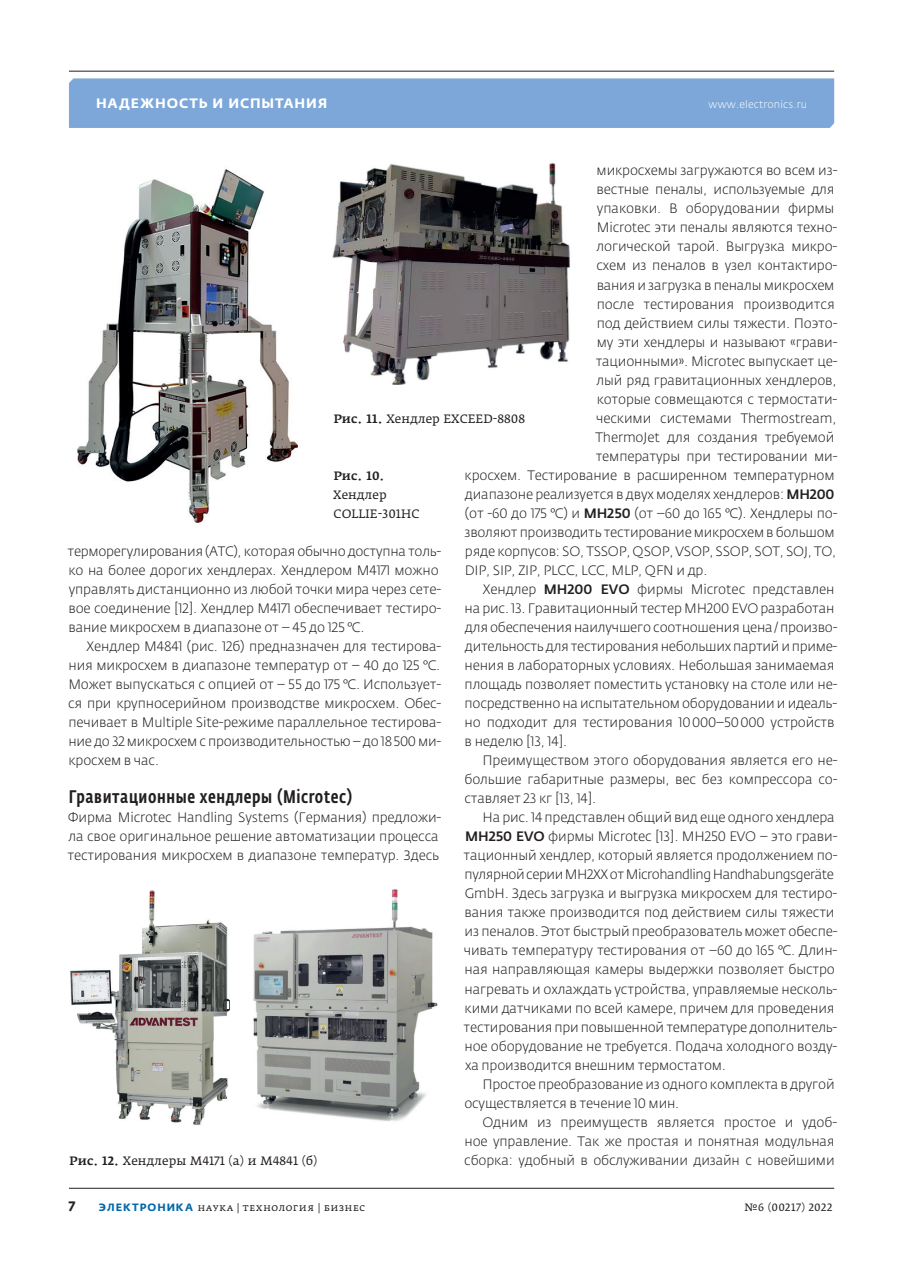
<style>
.page{position:relative;width:923px;height:1276px;background:#fff}
.page>*{position:absolute;margin:0;border:0;box-sizing:border-box;transform-origin:0 0}
.t1{font:500 18px "Fedra Sans Cond Pro";letter-spacing:.035em;color:#231f20}
.t2{font:300 13.5px/19px "Fedra Sans Pro";letter-spacing:-.01em;color:#231f20}
.t3{font:300 13.5px "Fedra Sans Pro";letter-spacing:-.03em;color:#231f20}
.t4{font:700 13.5px "Fedra Sans Alt Pro";letter-spacing:.065em;color:#fff}
.t5{font:700 13.5px "Fedra Sans Pro";color:#231f20}
.t6{font:12px/19px "Fedra Serif A Pro";letter-spacing:.005em;color:#231f20}
.t7{font:500 12px "Fedra Serif A Pro";color:#231f20}
.t8{font:10.5px "Fedra Serif A Pro";letter-spacing:.035em;color:#231f20}
.t9{font:300 10.5px "Fedra Sans Pro";letter-spacing:.015em;color:#fff}
.s1{font-weight:500}
.s2{font-family:"Fedra Sans Alt Pro";font-weight:700;color:#0067aa}
</style>
<div class="page">
<div style="left:69px;top:78px;width:765px;height:50px;background:#7ca7d8"></div>
<hr style="left:69px;top:71px;width:765px;height:1px;background:#231f20">
<hr style="left:69px;top:1188px;width:765px;height:1px;background:#231f20">
<img style="left:77px;top:169px;width:221px;height:354px">
<img style="left:332px;top:163px;width:238px;height:222px">
<img style="left:70px;top:890px;width:159px;height:235px">
<img style="left:253px;top:888px;width:185px;height:234px">
<p class="t4" style="left:96px;top:95px;width:233px">НАДЕЖНОСТЬ И ИСПЫТАНИЯ</p>
<p class="t9" style="left:708px;top:98px;width:100px">www.electronics.ru</p>
<p class="t2" style="left:596px;top:161px;width:242px">микросхемы загружаются во всем из-</p>
<p class="t2" style="left:596px;top:180px;width:239px">вестные пеналы, используемые для</p>
<p class="t2" style="left:597px;top:199px;width:239px">упаковки. В оборудовании фирмы</p>
<p class="t2" style="left:597px;top:218px;width:242px">Microtec эти пеналы являются техно-</p>
<p class="t2" style="left:596px;top:237px;width:242px">логической тарой. Выгрузка микро-</p>
<p class="t2" style="left:596px;top:256px;width:243px">схем из пеналов в узел контактиро-</p>
<p class="t2" style="left:596px;top:275px;width:239px">вания и загрузка в пеналы микросхем</p>
<p class="t2" style="left:596px;top:294px;width:239px">после тестирования производится</p>
<p class="t2" style="left:596px;top:313px;width:242px">под действием силы тяжести. Поэто-</p>
<p class="t2" style="left:596px;top:332px;width:242px">му эти хендлеры и называют «грави-</p>
<p class="t2" style="left:595px;top:351px;width:243px">тационными». Microtec выпускает це-</p>
<p class="t2" style="left:596px;top:370px;width:241px">лый ряд гравитационных хендлеров,</p>
<p class="t2" style="left:596px;top:389px;width:242px">которые совмещаются с термостати-</p>
<p class="t2" style="left:596px;top:408px;width:242px">ческими системами Thermostream,</p>
<p class="t2" style="left:595px;top:427px;width:240px">ThermoJet для создания требуемой</p>
<p class="t2" style="left:595px;top:446px;width:243px">температуры при тестировании ми-</p>
<p class="t2" style="left:464px;top:465px;width:371px">кросхем. Тестирование в расширенном температурном</p>
<p class="t2" style="left:465px;top:484px;width:371px">диапазоне реализуется в двух моделях хендлеров: <span class="s1">MH200</span></p>
<p class="t2" style="left:465px;top:503px;width:374px">(от -60 до 175 °C) и <span class="s1">MH250</span> (от –60 до 165 °C). Хендлеры по-</p>
<p class="t2" style="left:464px;top:522px;width:371px">зволяют производить тестирование микросхем в большом</p>
<p class="t2" style="left:465px;top:541px;width:373px">ряде корпусов: SO, TSSOP, QSOP, VSOP, SSOP, SOT, SOJ, TO,</p>
<p class="t2" style="left:465px;top:560px;width:244px">DIP, SIP, ZIP, PLCC, LCC, MLP, QFN и др.</p>
<p class="t2" style="left:483px;top:580px;width:353px">Хендлер <span class="s1">MH200 EVO</span> фирмы Microtec представлен</p>
<p class="t2" style="left:464px;top:599px;width:371px">на рис. 13. Гравитационный тестер MH200 EVO разработан</p>
<p class="t2" style="left:465px;top:618px;width:374px">для обеспечения наилучшего соотношения цена / произво-</p>
<p class="t2" style="left:465px;top:637px;width:374px">дительность для тестирования небольших партий и приме-</p>
<p class="t2" style="left:464px;top:656px;width:371px">нения в лабораторных условиях. Небольшая занимаемая</p>
<p class="t2" style="left:464px;top:675px;width:374px">площадь позволяет поместить установку на столе или не-</p>
<p class="t2" style="left:464px;top:694px;width:374px">посредственно на испытательном оборудовании и идеаль-</p>
<p class="t2" style="left:464px;top:713px;width:371px">но подходит для тестирования 10 000–50 000 устройств</p>
<p class="t2" style="left:464px;top:732px;width:104px">в неделю [13, 14].</p>
<p class="t2" style="left:482px;top:751px;width:356px">Преимуществом этого оборудования является его не-</p>
<p class="t2" style="left:464px;top:770px;width:374px">большие габаритные размеры, вес без компрессора со-</p>
<p class="t2" style="left:464px;top:789px;width:133px">ставляет 23 кг [13, 14].</p>
<p class="t2" style="left:482px;top:808px;width:354px">На рис. 14 представлен общий вид еще одного хендлера</p>
<p class="t2" style="left:465px;top:827px;width:374px"><span class="s1">MH250 EVO</span> фирмы Microtec [13]. MH250 EVO – это грави-</p>
<p class="t2" style="left:463px;top:846px;width:375px">тационный хендлер, который является продолжением по-</p>
<p class="t3" style="left:464px;top:866px;width:371px">пулярной серии MH2XX от Microhandling Handhabungsgeräte</p>
<p class="t2" style="left:465px;top:884px;width:374px">GmbH. Здесь загрузка и выгрузка микросхем для тестиро-</p>
<p class="t2" style="left:464px;top:903px;width:371px">вания также производится под действием силы тяжести</p>
<p class="t2" style="left:464px;top:922px;width:374px">из пеналов. Этот быстрый преобразователь может обеспе-</p>
<p class="t2" style="left:464px;top:941px;width:375px">чивать температуру тестирования от –60 до 165 °C. Длин-</p>
<p class="t2" style="left:464px;top:960px;width:372px">ная направляющая камеры выдержки позволяет быстро</p>
<p class="t2" style="left:464px;top:979px;width:374px">нагревать и охлаждать устройства, управляемые несколь-</p>
<p class="t2" style="left:464px;top:998px;width:371px">кими датчиками по всей камере, причем для проведения</p>
<p class="t2" style="left:463px;top:1017px;width:375px">тестирования при повышенной температуре дополнитель-</p>
<p class="t2" style="left:464px;top:1036px;width:374px">ное оборудование не требуется. Подача холодного возду-</p>
<p class="t2" style="left:465px;top:1055px;width:262px">ха производится внешним термостатом.</p>
<p class="t2" style="left:482px;top:1074px;width:354px">Простое преобразование из одного комплекта в другой</p>
<p class="t2" style="left:464px;top:1093px;width:216px">осуществляется в течение 10 мин.</p>
<p class="t2" style="left:482px;top:1112px;width:356px">Одним из преимуществ является простое и удоб-</p>
<p class="t2" style="left:464px;top:1131px;width:371px">ное управление. Так же простая и понятная модульная</p>
<p class="t2" style="left:464px;top:1150px;width:372px">сборка: удобный в обслуживании дизайн с новейшими</p>
<p class="t6" style="left:334px;top:409px;width:193px"><span class="s1">Рис. 11.</span> Хендлер EXCEED‑8808</p>
<p class="t7" style="left:334px;top:468px;width:52px">Рис. 10.</p>
<p class="t6" style="left:333px;top:485px;width:88px">Хендлер<br>COLLIE‑301HC</p>
<p class="t2" style="left:67px;top:541px;width:375px">терморегулирования (ATC), которая обычно доступна толь&shy;ко на более дорогих хендлерах. Хендлером M4171 можно управлять дистанционно из любой точки мира через сете&shy;вое соединение [12]. Хендлер M4171 обеспечивает тестиро&shy;вание микросхем в диапазоне от – 45 до 125 °C.</p>
<p class="t2" style="left:68px;top:637px;width:375px;text-align:justify;text-indent:18px">Хендлер М4841 (рис. 12б) предназначен для тестирова&shy;ния микросхем в диапазоне температур от – 40 до 125 °C.<br>Может выпускаться с опцией от – 55 до 175 °C. Использует&shy;ся при крупносерийном производстве микросхем. Обес&shy;печивает в Multiple Site-режиме параллельное тестирова&shy;ние до 32 микросхем с производительностью – до 18 500 ми&shy;кросхем в час.</p>
<h1 class="t1" style="left:69px;top:786px;width:285px">Гравитационные хендлеры (Microtec)</h1>
<p class="t2" style="left:67px;top:808px;width:375px">Фирма Microtec Handling Systems (Германия) предложи&shy;ла свое оригинальное решение автоматизации процесса тестирования микросхем в диапазоне температур. Здесь</p>
<p class="t6" style="left:70px;top:1151px;width:249px"><span class="s1">Рис. 12.</span> Хендлеры M4171 (а) и М4841 (б)</p>
<p class="t5" style="left:69px;top:1197px;width:8px">7</p>
<p class="t8" style="left:99px;top:1200px;width:268px"><span class="s2">ЭЛЕКТРОНИКА</span> наука | технология | бизнес</p>
<p class="t8" style="left:744px;top:1200px;width:89px">№6 (00217) 2022</p>
</div>
